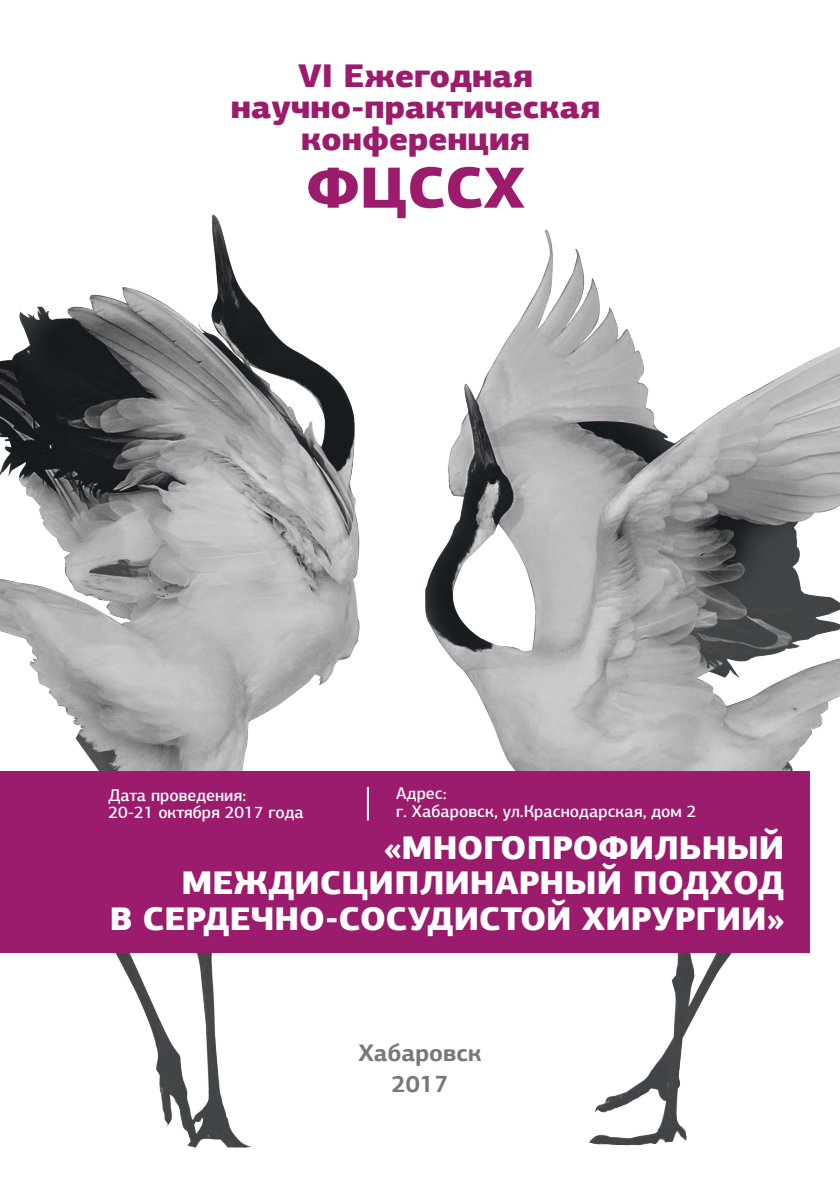
<style>
.page{position:relative;width:840px;height:1191px;background:#fff}
.page>*{position:absolute;margin:0;border:0;box-sizing:border-box;transform-origin:0 0}
.No_Spacing{font:900 58px "PF Agora Sans Pro";color:#9b1b6d}
.No_Spacing-2{font:900 32.8px/35.2px "PF Agora Sans Pro";color:#fff;text-align:right}
.No_Spacing-3{font:900 32.8px/31.4px "PF Agora Sans Pro";color:#9b1b6d;text-align:center}
.No_Spacing-4{font:700 24px "PF Agora Sans Pro";color:#76787b}
.No_Spacing-5{font:500 17px "PF Agora Sans Pro";color:#fff}
</style>
<div class="page">
<img style="left:0;top:214px;width:839px;height:934px">
<div style="left:0;top:771px;width:809px;height:181px;background:#9b1b6d"></div>
<hr style="left:367px;top:787px;width:2px;height:33px;background:#fff">
<p class="No_Spacing-3" style="left:231px;top:60px;width:371px">VI Ежегодная научно-практическая конференция</p>
<p class="No_Spacing" style="left:306px;top:149px;width:220px">ФЦССХ</p>
<p class="No_Spacing-5" style="left:108px;top:784px;width:139px">Дата проведения:</p>
<p class="No_Spacing-5" style="left:108px;top:802px;width:197px">20-21 октября 2017 года</p>
<p class="No_Spacing-5" style="left:396px;top:783px;width:52px">Адрес:</p>
<p class="No_Spacing-5" style="left:396px;top:800px;width:302px">г. Хабаровск, ул.Краснодарская, дом 2</p>
<p class="No_Spacing-2" style="left:181px;top:830px;width:604px">«МНОГОПРОФИЛЬНЫЙ<br>МЕЖДИСЦИПЛИНАРНЫЙ ПОДХОД</p>
<p class="No_Spacing-2" style="left:110px;top:900px;width:675px">В СЕРДЕЧНО-СОСУДИСТОЙ ХИРУРГИИ»</p>
<p class="No_Spacing-4" style="left:358px;top:1037px;width:125px">Хабаровск</p>
<p class="No_Spacing-4" style="left:391px;top:1069px;width:58px">2017</p>
</div>
